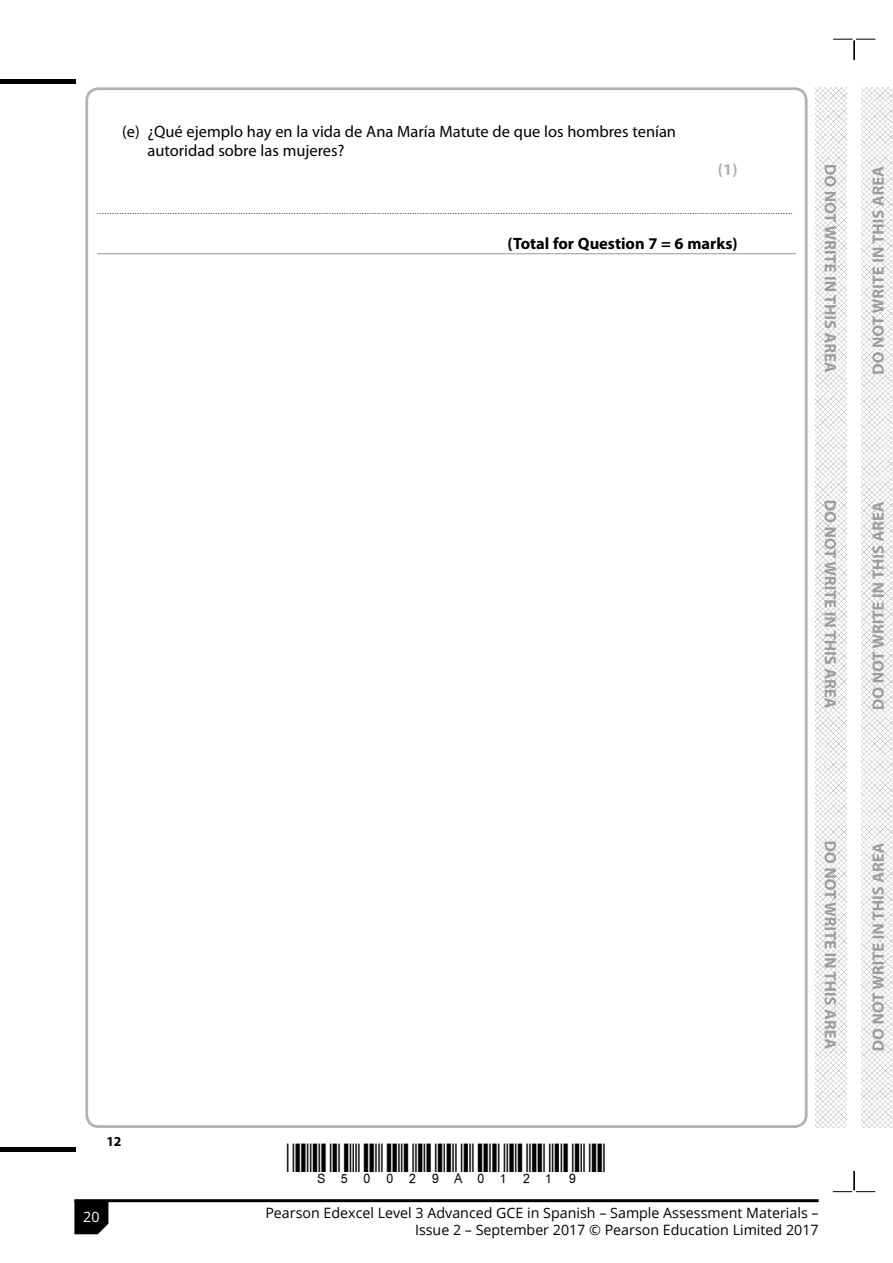
<style>
.page{position:relative;width:893px;height:1263px;background:#fff}
.page>*{position:absolute;margin:0;border:0;box-sizing:border-box;transform-origin:0 0}
.t1{font:16.5px/19.2px "Myriad Pro";color:#000}
.t2{font:700 16.5px "Myriad Pro";color:#000}
.t3{font:700 16.5px "Myriad Pro";color:#b3b2b2}
.t4{font:14.25px/16.5px "Open Sans";color:#000;text-align:right}
.t5{font:14.25px "Open Sans";color:#fff}
.t6{font:700 13.65px "Myriad Pro";color:#000}
.t7{font:8.25px "Myriad Pro";color:#000}
</style>
<div class="page">
<img style="left:862px;top:87px;width:31px;height:1041px">
<div style="left:0;top:79px;width:75px;height:5px;background:#000"></div>
<div style="left:0;top:1147px;width:75px;height:5px;background:#000"></div>
<svg style="left:833px;top:39px;width:42px;height:21px"></svg>
<svg style="left:833px;top:1171px;width:42px;height:21px"></svg>
<img style="left:815px;top:87px;width:31px;height:1041px">
<svg style="left:824px;top:165px;width:12px;height:884px"></svg>
<svg style="left:872px;top:166px;width:12px;height:884px"></svg>
<hr style="left:97px;top:253px;width:699px;height:1px;background:#b3b2b2">
<hr style="left:74px;top:1199px;width:745px;height:3px;background:#000">
<svg style="left:74px;top:1200px;width:34px;height:34px"></svg>
<h1 class="t1" style="left:148px;top:122px;width:530px;text-indent:-25px">(e) ¿Qué ejemplo hay en la vida de Ana María Matute de que los hombres tenían autoridad sobre las mujeres?</h1>
<h1 class="t3" style="left:718px;top:160px;width:21px">(1)</h1>
<p class="t7" style="left:97px;top:206px;width:697px">....................................................................................................................................................................................................................................................................................</p>
<h1 class="t2" style="left:507px;top:234px;width:232px">(Total for Question 7 = 6 marks)</h1>
<h3 class="t6" style="left:106px;top:1134px;width:17px">12</h3>
<h2 class="t5" style="left:83px;top:1207px;width:18px">20</h2>
<h2 class="t4" style="left:265px;top:1204px;width:555px">Pearson Edexcel Level 3 Advanced GCE in Spanish – Sample Assessment Materials –<br>Issue 2 – September 2017 © Pearson Education Limited 2017</h2>
</div>
